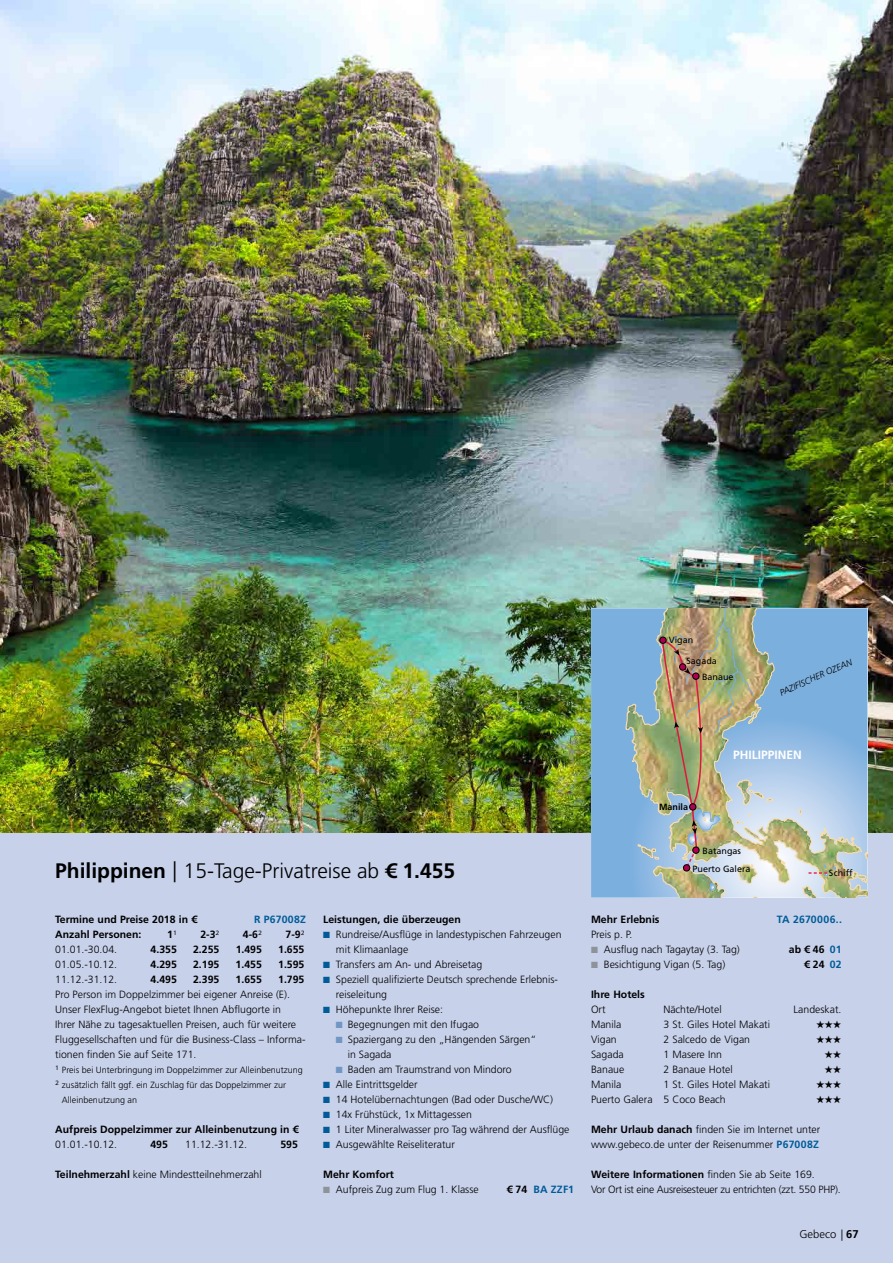
<style>
.page{position:relative;width:893px;height:1263px;background:#fff}
.page>*{position:absolute;margin:0;border:0;box-sizing:border-box;transform-origin:0 0}
.t1{font:300 21px "Frutiger";color:#000}
.t2{font:700 12px "Frutiger";color:#fff}
.t3{font:300 11.25px "Frutiger";color:#000}
.t4{font:300 10.5px/15px "Frutiger";color:#000}
.t5{font:700 10.5px "Frutiger";color:#000}
.t6{font:300 10.5px/15px "Frutiger";letter-spacing:-.02em;color:#000}
.t7{font:700 10.5px "Frutiger";letter-spacing:.02em;color:#005b97}
.t8{font:10.5px "Zapf Dingbats ITC";color:#000}
.t9{font:300 9px "Frutiger";color:#000}
.t10{font:9px/18px "Frutiger";color:#000;text-align:center}
.t11{font:italic 300 9px "Frutiger";color:#000}
.t12{font:700 9px "Frutiger";color:#000}
.s1{font-weight:700}
.s2{font-weight:300}
.s3{font-size:10.5px}
.s4{color:#005b97}
.s5{color:#7097c3}
.s6{color:#8d9398}
.s7{color:#000}
.s8{font-weight:700;color:#005b97}
</style>
<div class="page">
<img style="left:0;top:0;width:893px;height:833px">
<div style="left:0;top:833px;width:893px;height:430px;background:#c7d1ea"></div>
<div style="left:591px;top:608px;width:34px;height:290px;background:#7bafde"></div>
<img style="left:625px;top:608px;width:242px;height:290px">
<p class="t10" style="left:669px;top:631px;width:26px">Vigan</p>
<p class="t10" style="left:686px;top:652px;width:32px">Sagada</p>
<p class="t10" style="left:702px;top:668px;width:33px">Banaue</p>
<p class="t11" style="left:778px;top:688px;width:79px;rotate:-24deg">PAZIFISCHER OZEAN</p>
<h1 class="t1" style="left:55px;top:859px;width:401px"><span class="s1">Philippinen</span> | 15-Tage-Privatreise ab <span class="s1">€ 1.455</span></h1>
<p class="t5" style="left:55px;top:913px;width:143px">Termine und Preise 2018 in €</p>
<p class="t7" style="left:254px;top:913px;width:54px">R P67008Z</p>
<p class="t5" style="left:55px;top:928px;width:88px">Anzahl Personen:</p>
<p class="t5" style="left:167px;top:928px;width:11px">1<span class="s2">¹</span></p>
<p class="t5" style="left:200px;top:928px;width:20px">2-3<span class="s2">²</span></p>
<p class="t5" style="left:243px;top:928px;width:20px">4-6<span class="s2">²</span></p>
<p class="t5" style="left:285px;top:928px;width:20px">7-9<span class="s2">²</span></p>
<p class="t4" style="left:55px;top:942px;width:63px">01.01.-30.04.</p>
<p class="t5" style="left:151px;top:943px;width:28px">4.355</p>
<p class="t5" style="left:193px;top:943px;width:28px">2.255</p>
<p class="t5" style="left:236px;top:943px;width:28px">1.495</p>
<p class="t5" style="left:278px;top:943px;width:28px">1.655</p>
<p class="t4" style="left:55px;top:957px;width:63px">01.05.-10.12.</p>
<p class="t5" style="left:151px;top:958px;width:28px">4.295</p>
<p class="t5" style="left:193px;top:958px;width:28px">2.195</p>
<p class="t5" style="left:236px;top:958px;width:28px">1.455</p>
<p class="t5" style="left:278px;top:958px;width:28px">1.595</p>
<p class="t4" style="left:55px;top:972px;width:63px">11.12.-31.12.</p>
<p class="t5" style="left:151px;top:973px;width:28px">4.495</p>
<p class="t5" style="left:193px;top:973px;width:28px">2.395</p>
<p class="t5" style="left:236px;top:973px;width:28px">1.655</p>
<p class="t5" style="left:278px;top:973px;width:28px">1.795</p>
<p class="t4" style="left:55px;top:987px;width:252px">Pro Person im Doppelzimmer bei eigener Anreise (E).<br>Unser FlexFlug-Angebot bietet Ihnen Abflugorte in<br>Ihrer Nähe zu tagesaktuellen Preisen, auch für weitere Fluggesellschaften und für die Business-Class – Informa&shy;tionen finden Sie auf Seite 171.</p>
<p class="t9" style="left:55px;top:1065px;width:249px"><span class="s3">¹</span> Preis bei Unterbringung im Doppelzimmer zur Alleinbenutzung</p>
<p class="t9" style="left:55px;top:1080px;width:232px"><span class="s3">²</span> zusätzlich fällt ggf. ein Zuschlag für das Doppelzimmer zur</p>
<p class="t9" style="left:62px;top:1095px;width:77px">Alleinbenutzung an</p>
<p class="t5" style="left:55px;top:1123px;width:245px">Aufpreis Doppelzimmer zur Alleinbenutzung in €</p>
<p class="t4" style="left:55px;top:1137px;width:63px">01.01.-10.12.</p>
<p class="t5" style="left:150px;top:1138px;width:19px">495</p>
<p class="t4" style="left:185px;top:1137px;width:63px">11.12.-31.12.</p>
<p class="t5" style="left:280px;top:1138px;width:19px">595</p>
<p class="t5" style="left:323px;top:913px;width:139px">Leistungen, die überzeugen</p>
<p class="t4" style="left:336px;top:927px;width:227px;text-indent:-13px"><span class="s4">■</span> Rundreise/Ausflüge in landestypischen Fahrzeugen mit Klimaanlage</p>
<p class="t4" style="left:323px;top:957px;width:161px"><span class="s4">■</span> Transfers am An- und Abreisetag</p>
<p class="t4" style="left:336px;top:972px;width:224px;text-indent:-13px"><span class="s4">■</span> Speziell qualifizierte Deutsch sprechende Erlebnis&shy;reiseleitung</p>
<p class="t4" style="left:323px;top:1002px;width:121px"><span class="s4">■</span> Höhepunkte Ihrer Reise:</p>
<p class="t4" style="left:336px;top:1017px;width:145px"><span class="s5">■</span> Begegnungen mit den Ifugao</p>
<p class="t4" style="left:348px;top:1032px;width:190px;text-indent:-12px"><span class="s5">■</span> Spaziergang zu den „Hängenden Särgen“ in Sagada</p>
<p class="t4" style="left:336px;top:1062px;width:177px"><span class="s5">■</span> Baden am Traumstrand von Mindoro</p>
<p class="t4" style="left:323px;top:1077px;width:96px"><span class="s4">■</span> Alle Eintrittsgelder</p>
<p class="t4" style="left:323px;top:1092px;width:232px"><span class="s4">■</span> 14 Hotelübernachtungen (Bad oder Dusche/WC)</p>
<p class="t4" style="left:323px;top:1107px;width:150px"><span class="s4">■</span> 14x Frühstück, 1x Mittagessen</p>
<p class="t4" style="left:323px;top:1122px;width:248px"><span class="s4">■</span> 1 Liter Mineralwasser pro Tag während der Ausflüge</p>
<p class="t4" style="left:323px;top:1137px;width:133px"><span class="s4">■</span> Ausgewählte Reiseliteratur</p>
<p class="t5" style="left:323px;top:1168px;width:72px">Mehr Komfort</p>
<p class="t4" style="left:323px;top:1182px;width:157px"><span class="s6">■</span> Aufpreis Zug zum Flug 1. Klasse</p>
<p class="t7" style="left:507px;top:1183px;width:69px"><span class="s7">€ 74</span> BA ZZF1</p>
<p class="t4" style="left:55px;top:1167px;width:208px"><span class="s1">Teilnehmerzahl</span> keine Mindestteilnehmerzahl</p>
<p class="t12" style="left:659px;top:802px;width:31px">Manila</p>
<p class="t2" style="left:733px;top:748px;width:70px">PHILIPPINEN</p>
<p class="t10" style="left:692px;top:841px;width:60px">Batangas<br>Puerto Galera</p>
<p class="t10" style="left:829px;top:864px;width:25px">Schiff</p>
<p class="t5" style="left:591px;top:913px;width:70px">Mehr Erlebnis</p>
<p class="t7" style="left:777px;top:913px;width:67px">TA 2670006..</p>
<p class="t4" style="left:591px;top:927px;width:43px">Preis p. P.</p>
<p class="t4" style="left:591px;top:942px;width:150px"><span class="s6">■</span> Ausflug nach Tagaytay (3. Tag)</p>
<p class="t5" style="left:789px;top:943px;width:54px">ab € 46 <span class="s4">01</span></p>
<p class="t4" style="left:591px;top:957px;width:136px"><span class="s6">■</span> Besichtigung Vigan (5. Tag)</p>
<p class="t5" style="left:804px;top:958px;width:39px">€ 24 <span class="s4">02</span></p>
<p class="t5" style="left:591px;top:988px;width:55px">Ihre Hotels</p>
<p class="t4" style="left:591px;top:1002px;width:16px">Ort</p>
<p class="t4" style="left:663px;top:1002px;width:60px">Nächte/Hotel</p>
<p class="t4" style="left:794px;top:1002px;width:49px">Landeskat.</p>
<p class="t4" style="left:591px;top:1017px;width:32px">Manila</p>
<p class="t4" style="left:663px;top:1017px;width:108px">3 St. Giles Hotel Makati</p>
<p class="t8" style="left:816px;top:1020px;width:27px">★★★</p>
<p class="t4" style="left:591px;top:1032px;width:27px">Vigan</p>
<p class="t4" style="left:663px;top:1032px;width:88px">2 Salcedo de Vigan</p>
<p class="t8" style="left:816px;top:1035px;width:27px">★★★</p>
<p class="t4" style="left:591px;top:1047px;width:34px">Sagada</p>
<p class="t4" style="left:663px;top:1047px;width:60px">1 Masere Inn</p>
<p class="t4" style="left:591px;top:1062px;width:35px">Banaue</p>
<p class="t4" style="left:663px;top:1062px;width:71px">2 Banaue Hotel</p>
<p class="t4" style="left:591px;top:1077px;width:32px">Manila</p>
<p class="t4" style="left:663px;top:1077px;width:108px">1 St. Giles Hotel Makati</p>
<p class="t8" style="left:816px;top:1080px;width:27px">★★★</p>
<p class="t4" style="left:591px;top:1092px;width:136px">Puerto Galera 5 Coco Beach</p>
<p class="t8" style="left:816px;top:1095px;width:27px">★★★</p>
<p class="t4" style="left:591px;top:1122px;width:231px"><span class="s1">Mehr Urlaub danach</span> finden Sie im Internet unter www.gebeco.de unter der Reisenummer <span class="s8">P67008Z</span></p>
<p class="t6" style="left:591px;top:1167px;width:251px"><span class="s1">Weitere Informationen</span> finden Sie ab Seite 169.<br>Vor Ort ist eine Ausreisesteuer zu entrichten (zzt. 550 PHP).</p>
<p class="t3" style="left:799px;top:1228px;width:61px">Gebeco | <span class="s1">67</span></p>
</div>
